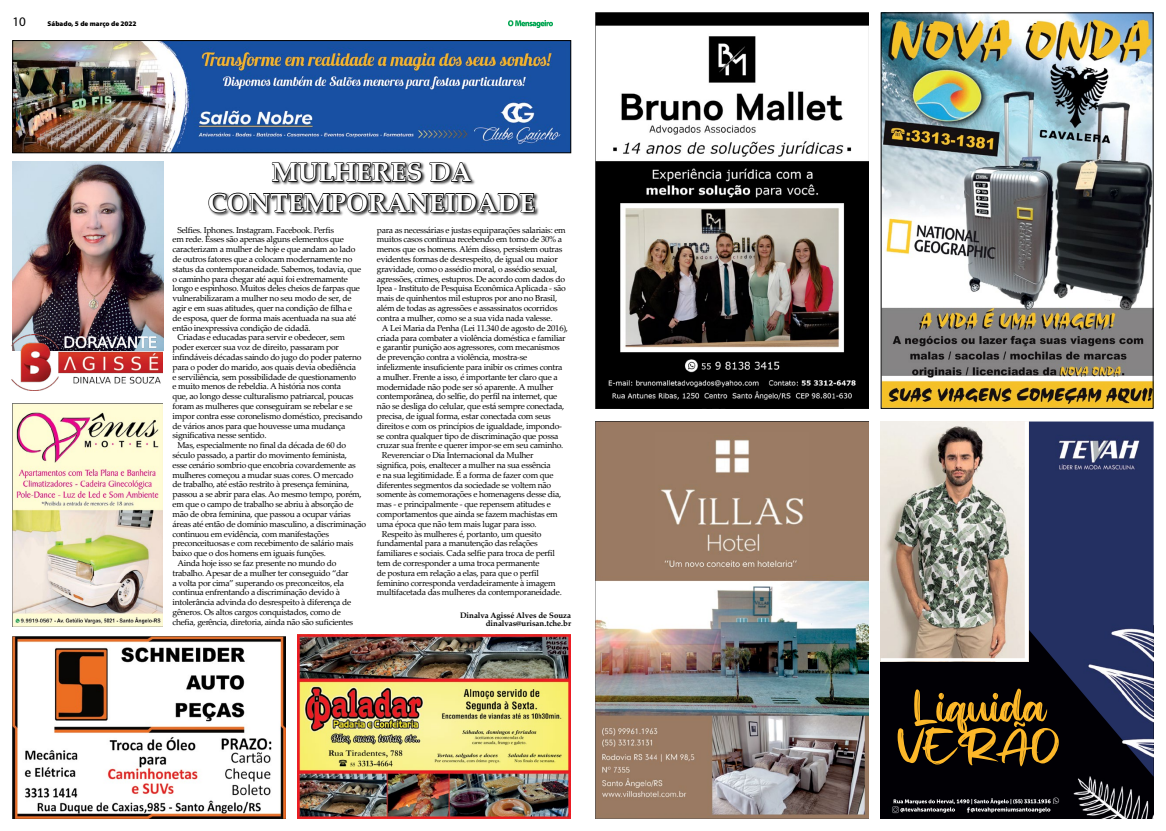
<style>
.page{position:relative;width:1166px;height:831px;background:#fff}
.page>*{position:absolute;margin:0;border:0;box-sizing:border-box;transform-origin:0 0}
.t1{font:700 26.25px/30.6px "Palatino Linotype";color:#fff;text-align:center}
.t2{font:13.12px "Myriad Pro";color:#000}
.t3{font:8.58px "Palatino Linotype";letter-spacing:-.03em;color:#000}
.t4{font:700 7.88px/8.8px "Palatino Linotype";color:#000;text-align:right}
.t5{font:900 7px "Myriad Pro";color:#000}
</style>
<div class="page">
<img style="left:508px;top:20px;width:44px;height:7px">
<img style="left:12px;top:161px;width:151px;height:190px">
<img style="left:11px;top:334px;width:151px;height:57px">
<img style="left:298px;top:635px;width:272px;height:183px">
<img style="left:883px;top:14px;width:268px;height:393px">
<div style="left:881px;top:12px;width:272px;height:397px;border:1px solid #000"></div>
<img style="left:881px;top:777px;width:272px;height:42px">
<img style="left:881px;top:421px;width:272px;height:356px">
<img style="left:881px;top:421px;width:147px;height:240px">
<img style="left:595px;top:12px;width:273px;height:397px">
<img style="left:12px;top:404px;width:151px;height:223px">
<img style="left:595px;top:422px;width:273px;height:397px">
<img style="left:14px;top:42px;width:555px;height:109px">
<div style="left:12px;top:40px;width:559px;height:113px;border:1px solid #000"></div>
<img style="left:12px;top:636px;width:273px;height:183px">
<div style="left:208px;top:161px;width:331px;height:56px;background:#000;opacity:.75"></div>
<svg style="left:208px;top:131px;width:328px;height:83px"></svg>
<h2 class="t2" style="left:13px;top:13px;width:15px">10</h2>
<p class="t5" style="left:48px;top:19px;width:90px">Sábado, 5 de março de 2022</p>
<h1 class="t1" style="left:208px;top:156px;width:329px">MULHERES DA<br>CONTEMPORANEIDADE</h1>
<p class="t3" style="left:177px;top:224px;width:158px">Selfies. Iphones. Instagram. Facebook. Perfis</p>
<p class="t3" style="left:172px;top:233px;width:173px">em rede. Esses são apenas alguns elementos que</p>
<p class="t3" style="left:172px;top:243px;width:184px">caracterizam a mulher de hoje e que andam ao lado</p>
<p class="t3" style="left:172px;top:253px;width:181px">de outros fatores que a colocam modernamente no</p>
<p class="t3" style="left:172px;top:263px;width:190px">status da contemporaneidade. Sabemos, todavia, que</p>
<p class="t3" style="left:172px;top:273px;width:177px">o caminho para chegar até aqui foi extremamente</p>
<p class="t3" style="left:172px;top:282px;width:189px">longo e espinhoso. Muitos deles cheios de farpas que</p>
<p class="t3" style="left:172px;top:292px;width:181px">vulnerabilizaram a mulher no seu modo de ser, de</p>
<p class="t3" style="left:172px;top:302px;width:181px">agir e em suas atitudes, quer na condição de filha e</p>
<p class="t3" style="left:172px;top:312px;width:185px">de esposa, quer de forma mais acentuada na sua até</p>
<p class="t3" style="left:172px;top:322px;width:140px">então inexpressiva condição de cidadã.</p>
<p class="t3" style="left:177px;top:331px;width:169px">Criadas e educadas para servir e obedecer, sem</p>
<p class="t3" style="left:172px;top:341px;width:168px">poder exercer sua voz de direito, passaram por</p>
<p class="t3" style="left:172px;top:351px;width:190px">infindáveis décadas saindo do jugo do poder paterno</p>
<p class="t3" style="left:172px;top:361px;width:185px">para o poder do marido, aos quais devia obediência</p>
<p class="t3" style="left:172px;top:371px;width:185px">e serviliência, sem possibilidade de questionamento</p>
<p class="t3" style="left:172px;top:380px;width:170px">e muito menos de rebeldia. A história nos conta</p>
<p class="t3" style="left:172px;top:390px;width:182px">que, ao longo desse culturalismo patriarcal, poucas</p>
<p class="t3" style="left:172px;top:400px;width:182px">foram as mulheres que conseguiram se rebelar e se</p>
<p class="t3" style="left:172px;top:410px;width:192px">impor contra esse coronelismo doméstico, precisando</p>
<p class="t3" style="left:172px;top:420px;width:174px">de vários anos para que houvesse uma mudança</p>
<p class="t3" style="left:172px;top:429px;width:96px">significativa nesse sentido.</p>
<p class="t3" style="left:177px;top:439px;width:170px">Mas, especialmente no final da década de 60 do</p>
<p class="t3" style="left:172px;top:449px;width:176px">século passado, a partir do movimento feminista,</p>
<p class="t3" style="left:172px;top:459px;width:185px">esse cenário sombrio que encobria covardemente as</p>
<p class="t3" style="left:172px;top:469px;width:182px">mulheres começou a mudar suas cores. O mercado</p>
<p class="t3" style="left:172px;top:478px;width:178px">de trabalho, até estão restrito à presença feminina,</p>
<p class="t3" style="left:172px;top:488px;width:191px">passou a se abrir para elas. Ao mesmo tempo, porém,</p>
<p class="t3" style="left:172px;top:498px;width:183px">em que o campo de trabalho se abriu à absorção de</p>
<p class="t3" style="left:172px;top:508px;width:180px">mão de obra feminina, que passou a ocupar várias</p>
<p class="t3" style="left:172px;top:518px;width:195px">áreas até então de domínio masculino, a discriminação</p>
<p class="t3" style="left:172px;top:527px;width:158px">continuou em evidência, com manifestações</p>
<p class="t3" style="left:172px;top:537px;width:182px">preconceituosas e com recebimento de salário mais</p>
<p class="t3" style="left:172px;top:547px;width:155px">baixo que o dos homens em iguais funções.</p>
<p class="t3" style="left:177px;top:557px;width:160px">Ainda hoje isso se faz presente no mundo do</p>
<p class="t3" style="left:172px;top:567px;width:178px">trabalho. Apesar de a mulher ter conseguido “dar</p>
<p class="t3" style="left:172px;top:576px;width:173px">a volta por cima” superando os preconceitos, ela</p>
<p class="t3" style="left:172px;top:586px;width:169px">continua enfrentando a discriminação devido à</p>
<p class="t3" style="left:172px;top:596px;width:180px">intolerância advinda do desrespeito à diferença de</p>
<p class="t3" style="left:172px;top:606px;width:170px">gêneros. Os altos cargos conquistados, como de</p>
<p class="t3" style="left:172px;top:616px;width:182px">chefia, gerência, diretoria, ainda não são suficientes</p>
<p class="t3" style="left:377px;top:224px;width:190px">para as necessárias e justas equiparações salariais: em</p>
<p class="t3" style="left:377px;top:233px;width:187px">muitos casos continua recebendo em torno de 30% a</p>
<p class="t3" style="left:377px;top:243px;width:187px">menos que os homens. Além disso, persistem outras</p>
<p class="t3" style="left:377px;top:253px;width:182px">evidentes formas de desrespeito, de igual ou maior</p>
<p class="t3" style="left:377px;top:263px;width:182px">gravidade, como o assédio moral, o assédio sexual,</p>
<p class="t3" style="left:377px;top:273px;width:190px">agressões, crimes, estupros. De acordo com dados do</p>
<p class="t3" style="left:377px;top:282px;width:190px">Ipea - Instituto de Pesquisa Econômica Aplicada - são</p>
<p class="t3" style="left:377px;top:292px;width:182px">mais de quinhentos mil estupros por ano no Brasil,</p>
<p class="t3" style="left:377px;top:302px;width:182px">além de todas as agressões e assassinatos ocorridos</p>
<p class="t3" style="left:377px;top:312px;width:177px">contra a mulher, como se a sua vida nada valesse.</p>
<p class="t3" style="left:382px;top:322px;width:188px">A Lei Maria da Penha (Lei 11.340 de agosto de 2016),</p>
<p class="t3" style="left:377px;top:331px;width:190px">criada para combater a violência doméstica e familiar</p>
<p class="t3" style="left:377px;top:341px;width:184px">e garantir punição aos agressores, com mecanismos</p>
<p class="t3" style="left:377px;top:351px;width:152px">de prevenção contra a violência, mostra-se</p>
<p class="t3" style="left:377px;top:361px;width:187px">infelizmente insuficiente para inibir os crimes contra</p>
<p class="t3" style="left:377px;top:371px;width:182px">a mulher. Frente a isso, é importante ter claro que a</p>
<p class="t3" style="left:377px;top:380px;width:178px">modernidade não pode ser só aparente. A mulher</p>
<p class="t3" style="left:377px;top:390px;width:182px">contemporânea, do selfie, do perfil na internet, que</p>
<p class="t3" style="left:377px;top:400px;width:189px">não se desliga do celular, que está sempre conectada,</p>
<p class="t3" style="left:377px;top:410px;width:175px">precisa, de igual forma, estar conectada com seus</p>
<p class="t3" style="left:377px;top:420px;width:187px">direitos e com os princípios de igualdade, impondo-</p>
<p class="t3" style="left:377px;top:429px;width:183px">se contra qualquer tipo de discriminação que possa</p>
<p class="t3" style="left:377px;top:439px;width:188px">cruzar sua frente e querer impor-se em seu caminho.</p>
<p class="t3" style="left:382px;top:449px;width:153px">Reverenciar o Dia Internacional da Mulher</p>
<p class="t3" style="left:377px;top:459px;width:175px">significa, pois, enaltecer a mulher na sua essência</p>
<p class="t3" style="left:377px;top:469px;width:178px">e na sua legitimidade. É a forma de fazer com que</p>
<p class="t3" style="left:377px;top:478px;width:176px">diferentes segmentos da sociedade se voltem não</p>
<p class="t3" style="left:377px;top:488px;width:186px">somente às comemorações e homenagens desse dia,</p>
<p class="t3" style="left:377px;top:498px;width:175px">mas - e principalmente - que repensem atitudes e</p>
<p class="t3" style="left:377px;top:508px;width:182px">comportamentos que ainda se fazem machistas em</p>
<p class="t3" style="left:377px;top:518px;width:161px">uma época que não tem mais lugar para isso.</p>
<p class="t3" style="left:382px;top:527px;width:161px">Respeito às mulheres é, portanto, um quesito</p>
<p class="t3" style="left:377px;top:537px;width:162px">fundamental para a manutenção das relações</p>
<p class="t3" style="left:377px;top:547px;width:180px">familiares e sociais. Cada selfie para troca de perfil</p>
<p class="t3" style="left:377px;top:557px;width:164px">tem de corresponder a uma troca permanente</p>
<p class="t3" style="left:377px;top:567px;width:164px">de postura em relação a elas, para que o perfil</p>
<p class="t3" style="left:377px;top:576px;width:180px">feminino corresponda verdadeiramente à imagem</p>
<p class="t3" style="left:377px;top:586px;width:186px">multifacetada das mulheres da contemporaneidade.</p>
<p class="t4" style="left:460px;top:610px;width:113px">Dinalva Agissé Alves de Souza dinalvas@urisan.tche.br</p>
</div>
